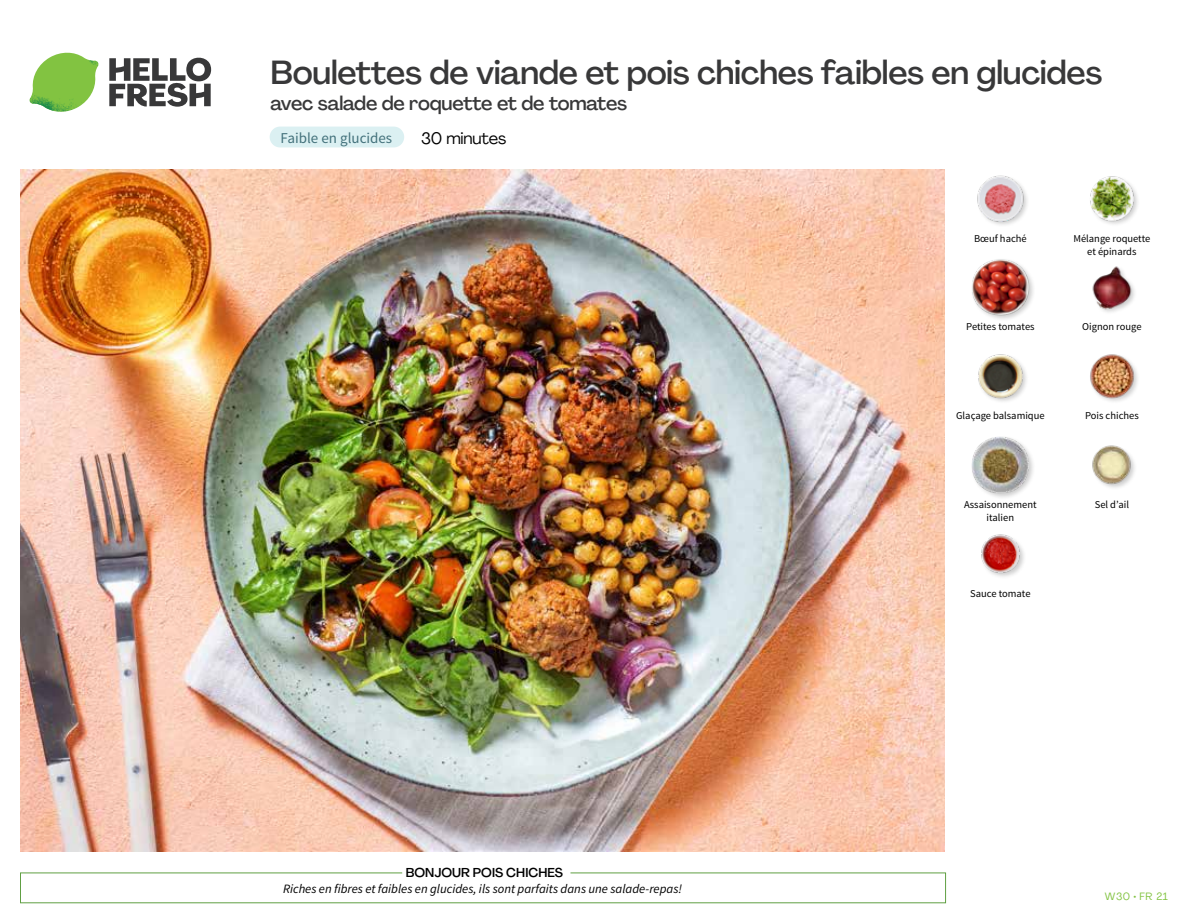
<style>
.page{position:relative;width:1188px;height:918px;background:#fff}
.page>*{position:absolute;margin:0;border:0;box-sizing:border-box;transform-origin:0 0}
.t1{font:500 33px "Agrandir";letter-spacing:-.01em;color:#383839}
.t2{font:500 19.5px "Agrandir";letter-spacing:-.01em;color:#383839}
.t3{font:16.5px "Agrandir";letter-spacing:-.01em;color:#000}
.t4{font:15px "Source Sans Pro";color:#43717b}
.t5{font:italic 12.75px "Source Sans Pro";color:#000}
.t6{font:500 12.75px "Agrandir";color:#000}
.t7{font:10.5px/13.5px "Source Sans Pro";color:#000;text-align:center}
.t8{font:10.5px "Agrandir";letter-spacing:.05em;color:#82c341}
</style>
<div class="page">
<div style="left:270px;top:127px;width:134px;height:20px;background:#dbf0f2;border-radius:10px"></div>
<svg style="left:109px;top:57px;width:102px;height:50px"></svg>
<svg style="left:34px;top:53px;width:62px;height:40px"></svg>
<img style="left:67px;top:53px;width:32px;height:26px">
<img style="left:33px;top:75px;width:59px;height:11px">
<img style="left:29px;top:79px;width:61px;height:33px">
<img style="left:65px;top:86px;width:27px;height:25px">
<div style="left:20px;top:873px;width:926px;height:30px;border:1px solid #609f43"></div>
<div style="left:402px;top:865px;width:169px;height:15px;background:#fff"></div>
<img style="left:21px;top:170px;width:924px;height:682px">
<img style="left:981px;top:534px;width:43px;height:43px">
<img style="left:1092px;top:445px;width:43px;height:43px">
<div style="left:971px;top:435px;width:64px;height:65px;background:#000;opacity:.2"></div>
<img style="left:972px;top:436px;width:57px;height:58px">
<img style="left:1090px;top:354px;width:48px;height:48px">
<img style="left:978px;top:354px;width:49px;height:48px">
<img style="left:1092px;top:266px;width:43px;height:46px">
<div style="left:971px;top:258px;width:64px;height:64px;background:#000;opacity:.2"></div>
<img style="left:972px;top:259px;width:57px;height:57px">
<img style="left:1090px;top:176px;width:48px;height:48px">
<img style="left:977px;top:175px;width:50px;height:50px">
<h1 class="t1" style="left:271px;top:52px;width:833px">Boulettes de viande et pois chiches faibles en glucides</h1>
<h2 class="t2" style="left:271px;top:91px;width:358px">avec salade de roquette et de tomates</h2>
<h3 class="t4" style="left:281px;top:128px;width:113px">Faible en glucides</h3>
<h3 class="t3" style="left:421px;top:128px;width:87px">30 minutes</h3>
<p class="t6" style="left:406px;top:864px;width:159px">BONJOUR POIS CHICHES</p>
<p class="t5" style="left:283px;top:881px;width:401px">Riches en fibres et faibles en glucides, ils sont parfaits dans une salade-repas!</p>
<p class="t7" style="left:974px;top:232px;width:54px">Bœuf haché</p>
<p class="t7" style="left:1073px;top:232px;width:79px">Mélange roquette et épinards</p>
<p class="t7" style="left:966px;top:320px;width:70px">Petites tomates</p>
<p class="t7" style="left:1082px;top:320px;width:61px">Oignon rouge</p>
<p class="t7" style="left:956px;top:409px;width:90px">Glaçage balsamique</p>
<p class="t7" style="left:1085px;top:409px;width:55px">Pois chiches</p>
<p class="t7" style="left:964px;top:498px;width:74px">Assaisonnement</p>
<p class="t7" style="left:1095px;top:498px;width:36px">Sel d’ail</p>
<p class="t7" style="left:987px;top:511px;width:29px">italien</p>
<p class="t7" style="left:970px;top:587px;width:62px">Sauce tomate</p>
<p class="t8" style="left:1105px;top:890px;width:64px">W30 • FR 21</p>
</div>
